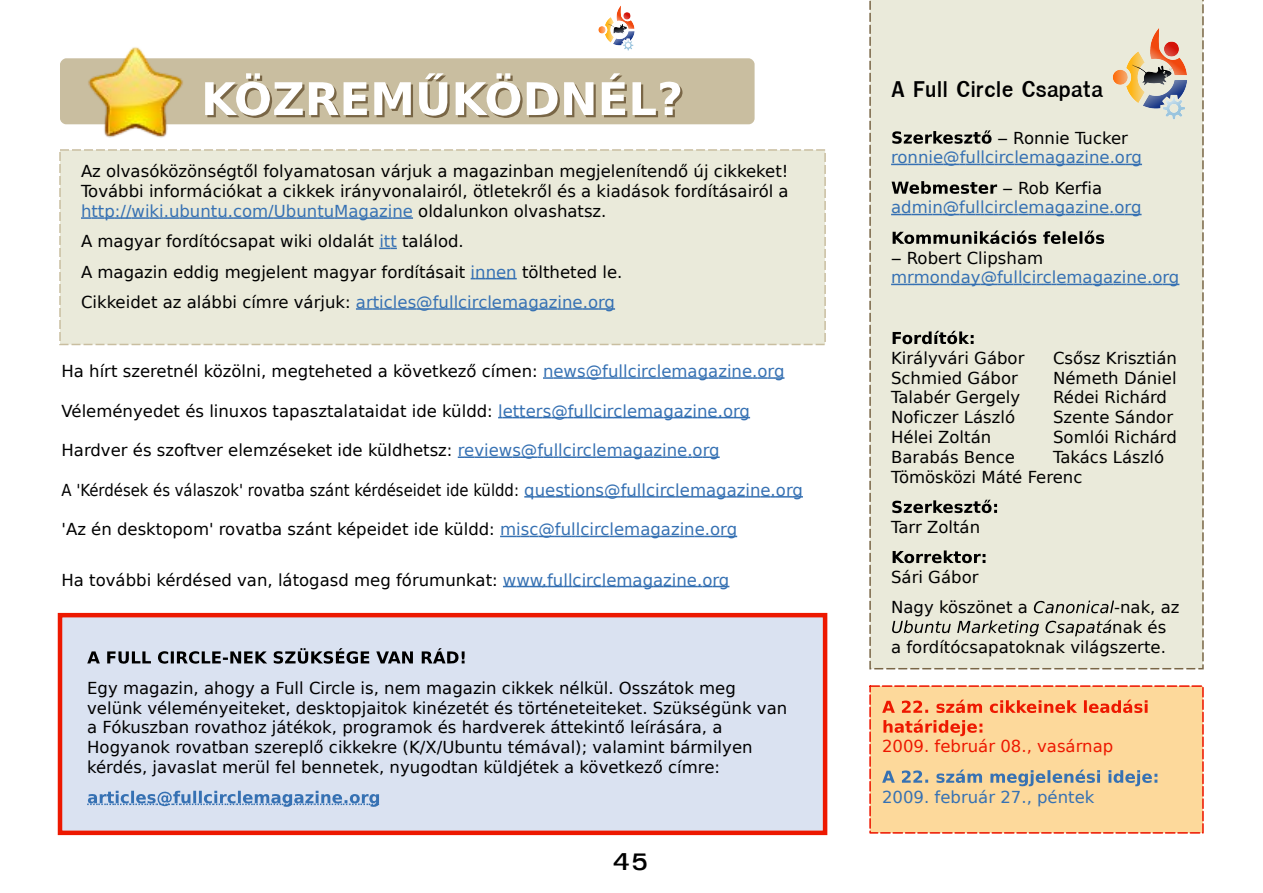
<style>
.page{position:relative;width:1263px;height:893px;background:#fff}
.page>*{position:absolute;margin:0;border:0;box-sizing:border-box;transform-origin:0 0}
.t1{font:700 24px "Garuda";color:#000}
.t2{font:700 22.5px "Garuda";color:#000}
.t3{font:16.5px/19.8px "DejaVu Sans";color:#000}
.t4{font:16.5px "DejaVu Sans";color:#3671b3}
.t5{font:16.5px "DejaVu Sans";color:#000;scale:.9 1}
.t6{font:16.5px "DejaVu Sans";color:#ed1800}
.s1{color:#3671b3}
</style>
<div class="page">
<img style="left:598px;top:5px;width:37px;height:46px">
<svg style="left:543px;top:377px;width:241px;height:2px"></svg>
<svg style="left:498px;top:417px;width:252px;height:1px"></svg>
<svg style="left:458px;top:456px;width:262px;height:2px"></svg>
<svg style="left:524px;top:496px;width:279px;height:2px"></svg>
<svg style="left:500px;top:536px;width:237px;height:1px"></svg>
<svg style="left:503px;top:586px;width:226px;height:1px"></svg>
<div style="left:60px;top:58px;width:694px;height:66px;background:#c9bea0"></div>
<div style="left:60px;top:150px;width:765px;height:194px;background:#eaeada"></div>
<div style="left:59px;top:149px;width:767px;height:196px;border:2px dashed #c9bea0"></div>
<svg style="left:205px;top:73px;width:208px;height:45px"></svg>
<svg style="left:419px;top:73px;width:31px;height:45px"></svg>
<svg style="left:456px;top:73px;width:140px;height:45px"></svg>
<svg style="left:602px;top:73px;width:80px;height:44px"></svg>
<div style="left:869px;top:0;width:335px;height:669px;background:#eaeada"></div>
<div style="left:870px;top:686px;width:333px;height:147px;background:#fdd99b"></div>
<div style="left:869px;top:685px;width:335px;height:149px;border:2px dashed #ed1800"></div>
<img style="left:1110px;top:25px;width:79px;height:96px">
<img style="left:87px;top:47px;width:96px;height:91px">
<div style="left:60px;top:615px;width:765px;height:218px;background:#dae2f1"></div>
<div style="left:58px;top:613px;width:769px;height:222px;border:4px solid #ed1800"></div>
<svg style="left:81px;top:217px;width:332px;height:2px"></svg>
<svg style="left:379px;top:248px;width:18px;height:1px"></svg>
<svg style="left:471px;top:278px;width:46px;height:1px"></svg>
<svg style="left:356px;top:308px;width:259px;height:2px"></svg>
<svg style="left:87px;top:651px;width:13px;height:12px"></svg>
<svg style="left:107px;top:651px;width:44px;height:13px"></svg>
<svg style="left:158px;top:651px;width:109px;height:13px"></svg>
<svg style="left:274px;top:648px;width:95px;height:16px"></svg>
<svg style="left:376px;top:651px;width:37px;height:12px"></svg>
<svg style="left:422px;top:648px;width:43px;height:15px"></svg>
<svg style="left:87px;top:791px;width:293px;height:16px"></svg>
<svg style="left:892px;top:130px;width:99px;height:14px"></svg>
<svg style="left:891px;top:164px;width:251px;height:1px"></svg>
<svg style="left:891px;top:181px;width:106px;height:13px"></svg>
<svg style="left:891px;top:214px;width:250px;height:1px"></svg>
<svg style="left:893px;top:231px;width:143px;height:13px;background:#87877e"></svg>
<svg style="left:1043px;top:231px;width:61px;height:13px"></svg>
<svg style="left:891px;top:284px;width:288px;height:1px"></svg>
<svg style="left:893px;top:331px;width:80px;height:13px"></svg>
<svg style="left:892px;top:500px;width:105px;height:13px"></svg>
<svg style="left:893px;top:550px;width:92px;height:13px"></svg>
<svg style="left:1034px;top:601px;width:80px;height:12px"></svg>
<svg style="left:892px;top:620px;width:59px;height:13px"></svg>
<svg style="left:957px;top:620px;width:82px;height:16px"></svg>
<svg style="left:1045px;top:620px;width:66px;height:16px"></svg>
<svg style="left:882px;top:701px;width:13px;height:12px"></svg>
<svg style="left:902px;top:701px;width:26px;height:12px"></svg>
<svg style="left:936px;top:700px;width:46px;height:13px"></svg>
<svg style="left:990px;top:700px;width:87px;height:13px"></svg>
<svg style="left:1084px;top:700px;width:63px;height:13px"></svg>
<svg style="left:883px;top:719px;width:99px;height:17px"></svg>
<svg style="left:882px;top:771px;width:13px;height:12px"></svg>
<svg style="left:902px;top:770px;width:26px;height:13px"></svg>
<svg style="left:936px;top:769px;width:46px;height:14px"></svg>
<svg style="left:990px;top:769px;width:110px;height:17px"></svg>
<svg style="left:1108px;top:770px;width:49px;height:16px"></svg>
<p class="t3" style="left:81px;top:162px;width:709px;text-align:justify">Az olvasóközönségtől folyamatosan várjuk a magazinban megjelenítendő új cikkeket!<br>További információkat a cikkek irányvonalairól, ötletekről és a kiadások fordításairól a <span class="s1">http://wiki.ubuntu.com/UbuntuMagazine</span> oldalunkon olvashatsz.</p>
<p class="t3" style="left:81px;top:226px;width:543px;line-height:30.3px">A magyar fordítócsapat wiki oldalát <span class="s1">itt</span> találod.<br>A magazin eddig megjelent magyar fordításait <span class="s1">innen</span> töltheted le.<br>Cikkeidet az alábbi címre várjuk: <span class="s1">articles@fullcirclemagazine.org</span></p>
<p class="t3" style="left:62px;top:361px;width:724px">Ha hírt szeretnél közölni, megteheted a következő címen: <span class="s1">news@fullcirclemagazine.org</span></p>
<p class="t3" style="left:62px;top:401px;width:690px">Véleményedet és linuxos tapasztalataidat ide küldd: <span class="s1">letters@fullcirclemagazine.org</span></p>
<p class="t3" style="left:62px;top:441px;width:660px">Hardver és szoftver elemzéseket ide küldhetsz: <span class="s1">reviews@fullcirclemagazine.org</span></p>
<p class="t5" style="left:62px;top:480px;width:825px">A 'Kérdések és válaszok' rovatba szánt kérdéseidet ide küldd: <span class="s1">questions@fullcirclemagazine.org</span></p>
<p class="t3" style="left:62px;top:520px;width:677px">'Az én desktopom' rovatba szánt képeidet ide küldd: <span class="s1">misc@fullcirclemagazine.org</span></p>
<p class="t3" style="left:62px;top:570px;width:669px">Ha további kérdésed van, látogasd meg fórumunkat: <span class="s1">www.fullcirclemagazine.org</span></p>
<p class="t3" style="left:87px;top:678px;width:701px">Egy magazin, ahogy a Full Circle is, nem magazin cikkek nélkül. Osszátok meg velünk véleményeiteket, desktopjaitok kinézetét és történeteiteket. Szükségünk van a Fókuszban rovathoz játékok, programok és hardverek áttekintő leírására, a Hogyanok rovatban szereplő cikkekre (K/X/Ubuntu témával); valamint bármilyen kérdés, javaslat merül fel bennetek, nyugodtan küldjétek a következő címre:</p>
<h1 class="t1" style="left:612px;top:848px;width:36px">45</h1>
<h2 class="t2" style="left:891px;top:76px;width:214px">A Full Circle Csapata</h2>
<p class="t3" style="left:997px;top:128px;width:132px">‒ Ronnie Tucker</p>
<p class="t4" style="left:891px;top:148px;width:252px">ronnie@fullcirclemagazine.org</p>
<p class="t3" style="left:1002px;top:178px;width:101px">‒ Rob Kerfia</p>
<p class="t4" style="left:891px;top:198px;width:252px">admin@fullcirclemagazine.org</p>
<p class="t3" style="left:891px;top:248px;width:154px">‒ Robert Clipsham</p>
<p class="t4" style="left:891px;top:268px;width:290px">mrmonday@fullcirclemagazine.org</p>
<p class="t3" style="left:891px;top:348px;width:135px">Királyvári Gábor</p>
<p class="t3" style="left:1053px;top:348px;width:125px">Csősz Krisztián</p>
<p class="t3" style="left:891px;top:368px;width:128px">Schmied Gábor</p>
<p class="t3" style="left:1053px;top:368px;width:125px">Németh Dániel</p>
<p class="t3" style="left:891px;top:388px;width:131px">Talabér Gergely</p>
<p class="t3" style="left:1053px;top:388px;width:115px">Rédei Richárd</p>
<p class="t3" style="left:891px;top:408px;width:125px">Noficzer László</p>
<p class="t3" style="left:1053px;top:408px;width:122px">Szente Sándor</p>
<p class="t3" style="left:891px;top:427px;width:102px">Hélei Zoltán</p>
<p class="t3" style="left:1053px;top:427px;width:125px">Somlói Richárd</p>
<p class="t3" style="left:891px;top:447px;width:125px">Barabás Bence</p>
<p class="t3" style="left:891px;top:447px;width:274px;text-indent:162px">Takács László<br>Tömösközi Máté Ferenc</p>
<p class="t3" style="left:891px;top:517px;width:90px">Tarr Zoltán</p>
<p class="t3" style="left:891px;top:562px;width:138px;line-height:30.3px">Sári Gábor<br>Nagy köszönet a</p>
<p class="t3" style="left:1114px;top:597px;width:67px">-nak, az</p>
<p class="t3" style="left:1112px;top:617px;width:56px">nak és</p>
<p class="t3" style="left:891px;top:637px;width:276px">a fordítócsapatoknak világszerte.</p>
<p class="t6" style="left:882px;top:737px;width:233px">2009. február 08., vasárnap</p>
<p class="t4" style="left:882px;top:787px;width:214px">2009. február 27., péntek</p>
</div>
